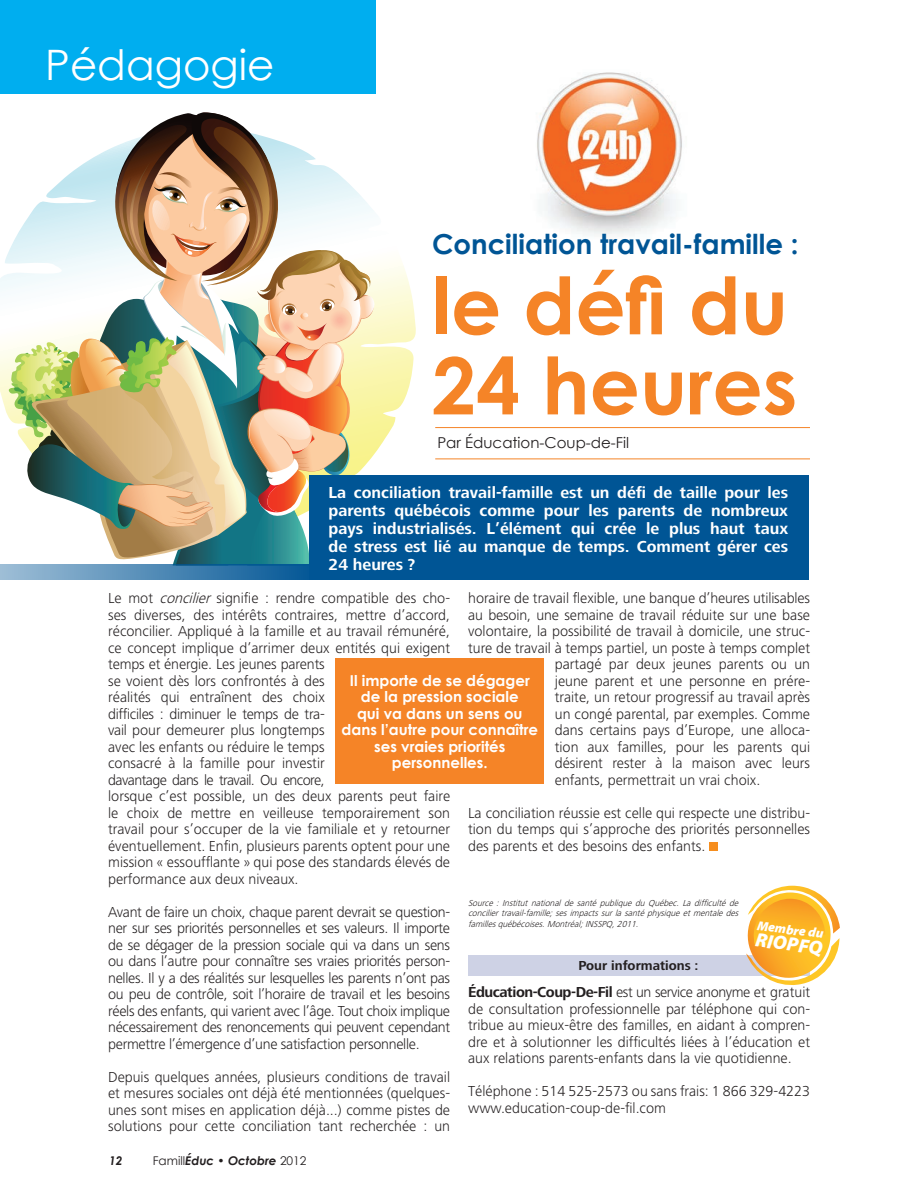
<style>
.page{position:relative;width:918px;height:1188px;background:#fff}
.page>*{position:absolute;margin:0;border:0;box-sizing:border-box;transform-origin:0 0}
.t1{font:700 78.75px/80.1px "Century Gothic";color:#f58427;text-align:right}
.t2{font:42px "Century Gothic";color:#fff}
.t3{font:700 27.6px "Century Gothic";color:#005595}
.t4{font:italic 900 19.65px "Myriad Pro";color:#fff}
.t5{font:700 16.5px/18px "Frutiger Next LT";color:#fff;text-align:justify}
.t6{font:300 15px/16.5px "Frutiger Next LT";color:#231f20;text-align:justify}
.t7{font:700 15px/16.5px "Century Gothic";color:#fff;text-align:center}
.t8{font:15px "Century Gothic";color:#231f20}
.t9{font:700 13.5px "Frutiger Next LT";color:#231f20}
.t10{font:italic 900 13.2px "Myriad Pro";color:#fff}
.t11{font:italic 700 12px "Century Gothic";color:#231f20}
.t12{font:italic 300 9px/10.5px "Frutiger Next LT";color:#231f20;text-align:justify}
.s1{font-style:italic}
.s2{font-weight:700}
.s3{font-weight:400;font-style:normal}
</style>
<div class="page">
<img style="left:537px;top:72px;width:145px;height:163px">
<svg style="left:0;top:259px;width:416px;height:191px"></svg>
<img style="left:6px;top:112px;width:371px;height:452px">
<div style="left:0;top:0;width:375px;height:93px;background:#00aeef"></div>
<div style="left:709px;top:842px;width:9px;height:9px;background:#f68e1e"></div>
<hr style="left:435px;top:427px;width:375px;height:1px;background:#f58427">
<hr style="left:435px;top:459px;width:375px;height:1px;background:#f58427">
<div style="left:309px;top:475px;width:500px;height:105px;background:#005595"></div>
<div style="left:468px;top:955px;width:342px;height:20px;background:#ced2e5"></div>
<svg style="left:743px;top:886px;width:97px;height:99px"></svg>
<svg style="left:0;top:564px;width:309px;height:15px"></svg>
<div style="left:336px;top:658px;width:208px;height:125px;background:#f58427"></div>
<h2 class="t2" style="left:48px;top:39px;width:303px">À votre service</h2>
<h2 class="t2" style="left:45px;top:37px;width:231px">Pédagogie</h2>
<h3 class="t3" style="left:432px;top:226px;width:368px">Conciliation travail-famille :</h3>
<h1 class="t1" style="left:432px;top:263px;width:367px">le défi du heures</h1>
<p class="t8" style="left:437px;top:433px;width:193px">Par Éducation-coup-de-Fil</p>
<p class="t5" style="left:329px;top:484px;width:461px">La conciliation travail-famille est un défi de taille pour les parents québécois comme pour les parents de nombreux pays industrialisés. L’élément qui crée le plus haut taux de stress est lié au manque de temps. Comment gérer ces 24 heures ?</p>
<p class="t6" style="left:108px;top:590px;width:344px;text-align:left">Le mot <span class="s1">concilier</span> signifie : rendre compatible des cho&shy;ses diverses, des intérêts contraires, mettre d’accord, réconcilier. Appliqué à la famille et au travail rémunéré, ce concept implique d’arrimer deux entités qui exigent temps et énergie. Les jeunes parents<br>se voient dès lors confrontés à des<br>réalités qui entraînent des choix<br>difficiles : diminuer le temps de tra-<br>vail pour demeurer plus longtemps<br>avec les enfants ou réduire le temps<br>consacré à la famille pour investir<br>davantage dans le travail. Ou encore,<br>lorsque c’est possible, un des deux parents peut faire le choix de mettre en veilleuse temporairement son travail pour s’occuper de la vie familiale et y retourner éventuellement. Enfin, plusieurs parents optent pour une mission « essoufflante » qui pose des standards élevés de performance aux deux niveaux.</p>
<p class="t6" style="left:108px;top:904px;width:344px">Avant de faire un choix, chaque parent devrait se question&shy;ner sur ses priorités personnelles et ses valeurs. Il importe de se dégager de la pression sociale qui va dans un sens ou dans l’autre pour connaître ses vraies priorités person&shy;nelles. Il y a des réalités sur lesquelles les parents n’ont pas ou peu de contrôle, soit l’horaire de travail et les besoins réels des enfants, qui varient avec l’âge. Tout choix implique nécessairement des renoncements qui peuvent cependant permettre l’émergence d’une satisfaction personnelle.</p>
<p class="t6" style="left:108px;top:1069px;width:344px">Depuis quelques années, plusieurs conditions de travail et mesures sociales ont déjà été mentionnées (quelques&shy;unes sont mises en application déjà...) comme pistes de solutions pour cette conciliation tant recherchée : un</p>
<p class="t6" style="left:468px;top:590px;width:343px">horaire de travail flexible, une banque d’heures utilisables</p>
<p class="t6" style="left:468px;top:607px;width:344px">au besoin, une semaine de travail réduite sur une base</p>
<p class="t6" style="left:468px;top:623px;width:344px">volontaire, la possibilité de travail à domicile, une struc-</p>
<p class="t6" style="left:468px;top:640px;width:343px">ture de travail à temps partiel, un poste à temps complet</p>
<p class="t6" style="left:555px;top:656px;width:257px">partagé par deux jeunes parents ou un</p>
<p class="t6" style="left:555px;top:673px;width:257px">jeune parent et une personne en prére-</p>
<p class="t6" style="left:555px;top:689px;width:257px">traite, un retour progressif au travail après</p>
<p class="t6" style="left:555px;top:706px;width:257px">un congé parental, par exemples. Comme</p>
<p class="t6" style="left:555px;top:722px;width:257px">dans certains pays d’Europe, une alloca-</p>
<p class="t6" style="left:555px;top:739px;width:257px">tion aux familles, pour les parents qui</p>
<p class="t6" style="left:555px;top:755px;width:257px">désirent rester à la maison avec leurs</p>
<p class="t6" style="left:555px;top:772px;width:207px">enfants, permettrait un vrai choix.</p>
<p class="t6" style="left:468px;top:805px;width:344px">La conciliation réussie est celle qui respecte une distribu&shy;tion du temps qui s’approche des priorités personnelles des parents et des besoins des enfants.</p>
<p class="t7" style="left:342px;top:672px;width:198px">Il importe de se dégager de la pression sociale<br>qui va dans un sens ou dans l’autre pour connaître ses vraies priorités personnelles.</p>
<p class="t12" style="left:468px;top:898px;width:274px">Source : Institut national de santé publique du Québec. La difficulté de conciliertravail-famille;sesimpactssurlasantéphysiqueetmentaledes famillesquébécoises.Montréal;INSSPQ,2011.</p>
<p class="t10" style="left:758px;top:917px;width:68px;rotate:7deg">Membre du</p>
<h3 class="t4" style="left:757px;top:927px;width:69px;rotate:7deg">RIOPFQ</h3>
<p class="t9" style="left:579px;top:958px;width:122px">Pour informations :</p>
<p class="t6" style="left:468px;top:984px;width:344px"><span class="s2">Éducation-Coup-De-Fil</span> est un service anonyme et gratuit de consultation professionnelle par téléphone qui con&shy;tribue au mieux-être des familles, en aidant à compren&shy;dre et à solutionner les difficultés liées à l’éducation et aux relations parents-enfants dans la vie quotidienne.</p>
<p class="t6" style="left:468px;top:1083px;width:344px">Téléphone : 514 525-2573 ou sans frais: 1 866 329-4223 www.education-coup-de-fil.com</p>
<p class="t11" style="left:109px;top:1153px;width:15px">12</p>
<p class="t11" style="left:153px;top:1153px;width:155px"><span class="s3">Famill</span>Éduc • Octobre <span class="s3">2012</span></p>
</div>
